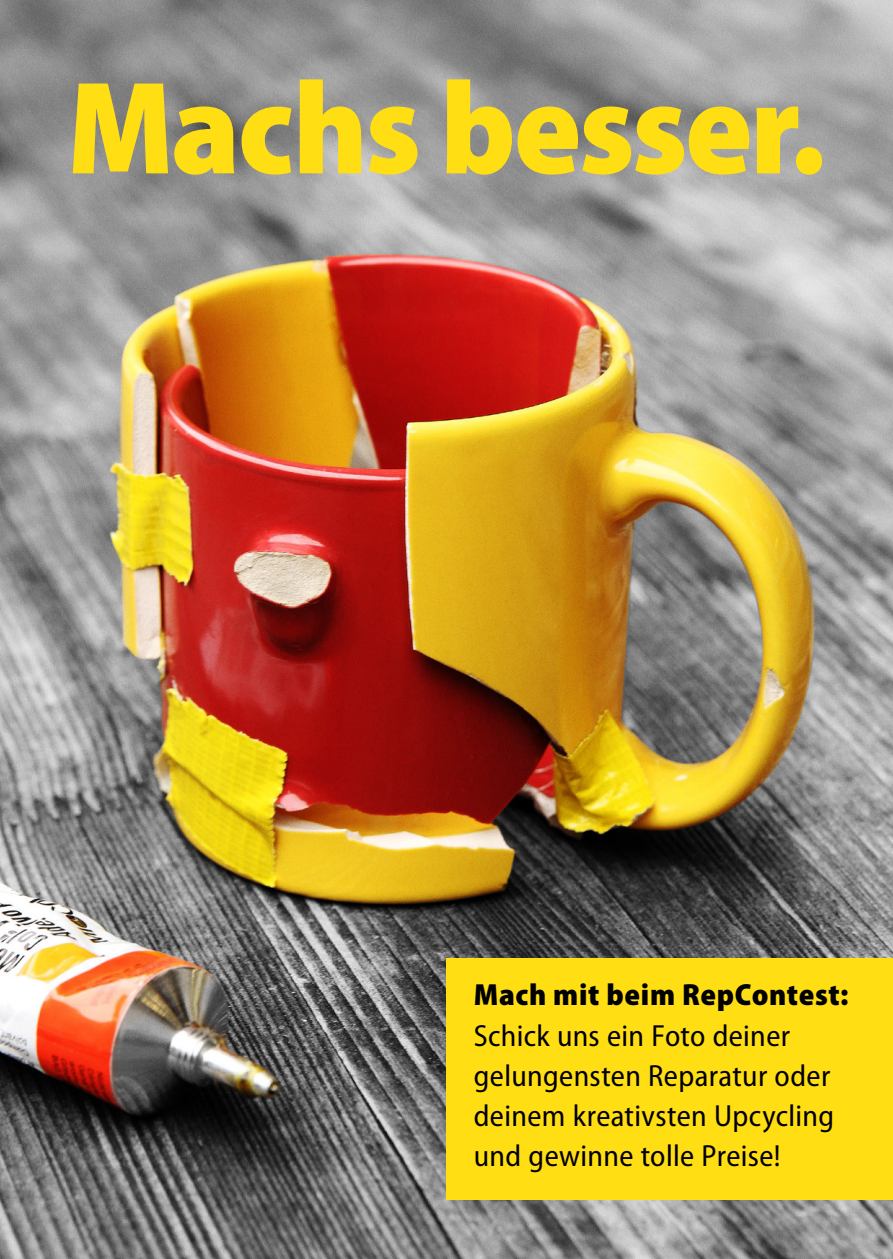
<style>
.page{position:relative;width:893px;height:1259px;background:#fff}
.page>*{position:absolute;margin:0;border:0;box-sizing:border-box;transform-origin:0 0}
.t1{font:900 semi-condensed 133.2px "Myriad Pro";letter-spacing:-.02em;color:#ffde14}
.t2{font:semi-condensed 30.6px/40.2px "Myriad Pro";letter-spacing:.01em;color:#000}
.t3{font:900 semi-condensed 30.6px "Myriad Pro";letter-spacing:.02em;color:#000}
</style>
<div class="page">
<img style="left:0;top:0;width:893px;height:1259px">
<div style="left:446px;top:958px;width:447px;height:241px;background:#ffde14"></div>
<h1 class="t1" style="left:67px;top:41px;width:760px">Machs besser.</h1>
<p class="t3" style="left:474px;top:975px;width:376px">Mach mit beim RepContest:</p>
<p class="t2" style="left:474px;top:1014px;width:362px">Schick uns ein Foto deiner gelungensten Reparatur oder deinem kreativsten Upcycling und gewinne tolle Preise!</p>
</div>
